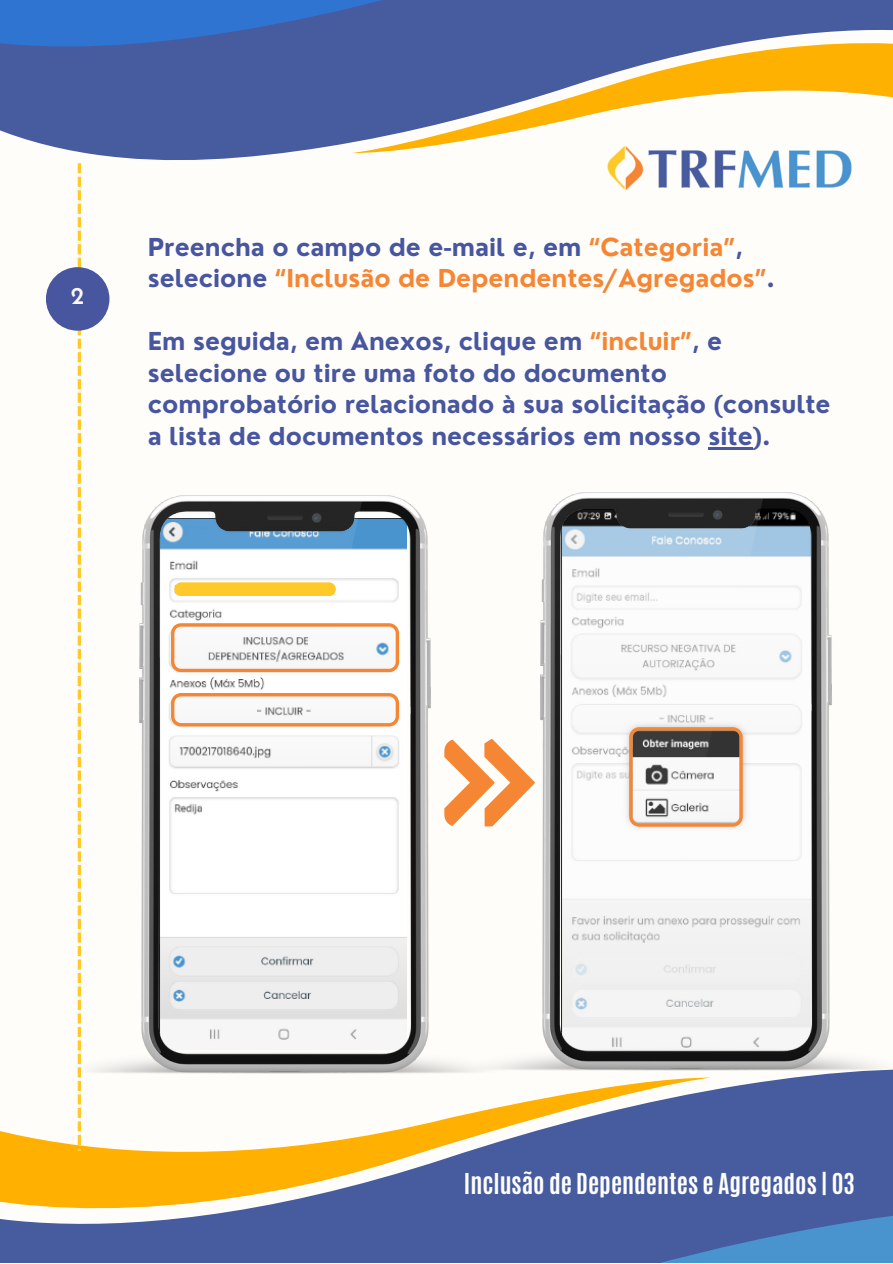
<style>
.page{position:relative;width:893px;height:1264px;background:#fff}
.page>*{position:absolute;margin:0;border:0;box-sizing:border-box;transform-origin:0 0}
.t1{font:700 24.15px/31.5px "Nourd";color:#47569f}
.t2{font:700 24.15px/31.5px "Nourd";color:#f58634}
.t3{font:700 24px "Antonio";color:#fefefe}
.t4{font:600 24px "Josefin Sans";color:#fef9f6}
.s1{color:#47569f}
.s2{color:#f58634}
</style>
<div class="page">
<svg style="left:0;top:0;width:892px;height:165px;background:#6071ab"></svg>
<svg style="left:0;top:0;width:409px;height:52px;background:#376abe"></svg>
<svg style="left:351px;top:27px;width:541px;height:126px"></svg>
<svg style="left:0;top:1070px;width:892px;height:192px;background:#596ba8"></svg>
<svg style="left:642px;top:1197px;width:250px;height:65px;background:#4771b2"></svg>
<svg style="left:0;top:1077px;width:711px;height:150px"></svg>
<img style="left:598px;top:113px;width:256px;height:78px">
<svg style="left:78px;top:163px;width:3px;height:988px"></svg>
<div style="left:46px;top:267px;width:63px;height:64px;background:#47569f;border-radius:50%"></div>
<img style="left:68px;top:495px;width:434px;height:578px">
<svg style="left:171px;top:623px;width:228px;height:49px"></svg>
<svg style="left:171px;top:693px;width:228px;height:33px"></svg>
<img style="left:469px;top:492px;width:423px;height:578px">
<svg style="left:629px;top:727px;width:113px;height:99px"></svg>
<div style="left:174px;top:582px;width:162px;height:14px;background:#ffc929;border-radius:7px"></div>
<svg style="left:444px;top:739px;width:91px;height:87px"></svg>
<hr style="left:708px;top:447px;width:44px;height:2px;background:#47569f">
<p class="t4" style="left:71px;top:286px;width:15px">2</p>
<p class="t2" style="left:148px;top:231px;width:628px"><span class="s1">Preencha o campo de e-mail e, em</span> “Categoria”<span class="s1">, selecione</span> “Inclusão de Dependentes/Agregados”<span class="s1">.</span></p>
<p class="t1" style="left:148px;top:325px;width:684px">Em seguida, em Anexos, clique em <span class="s2">“incluir”</span>, e selecione ou tire uma foto do documento comprobatório relacionado à sua solicitação (consulte a lista de documentos necessários em nosso site).</p>
<p class="t3" style="left:464px;top:1166px;width:392px">Inclusão de Dependentes e Agregados | 03</p>
</div>
